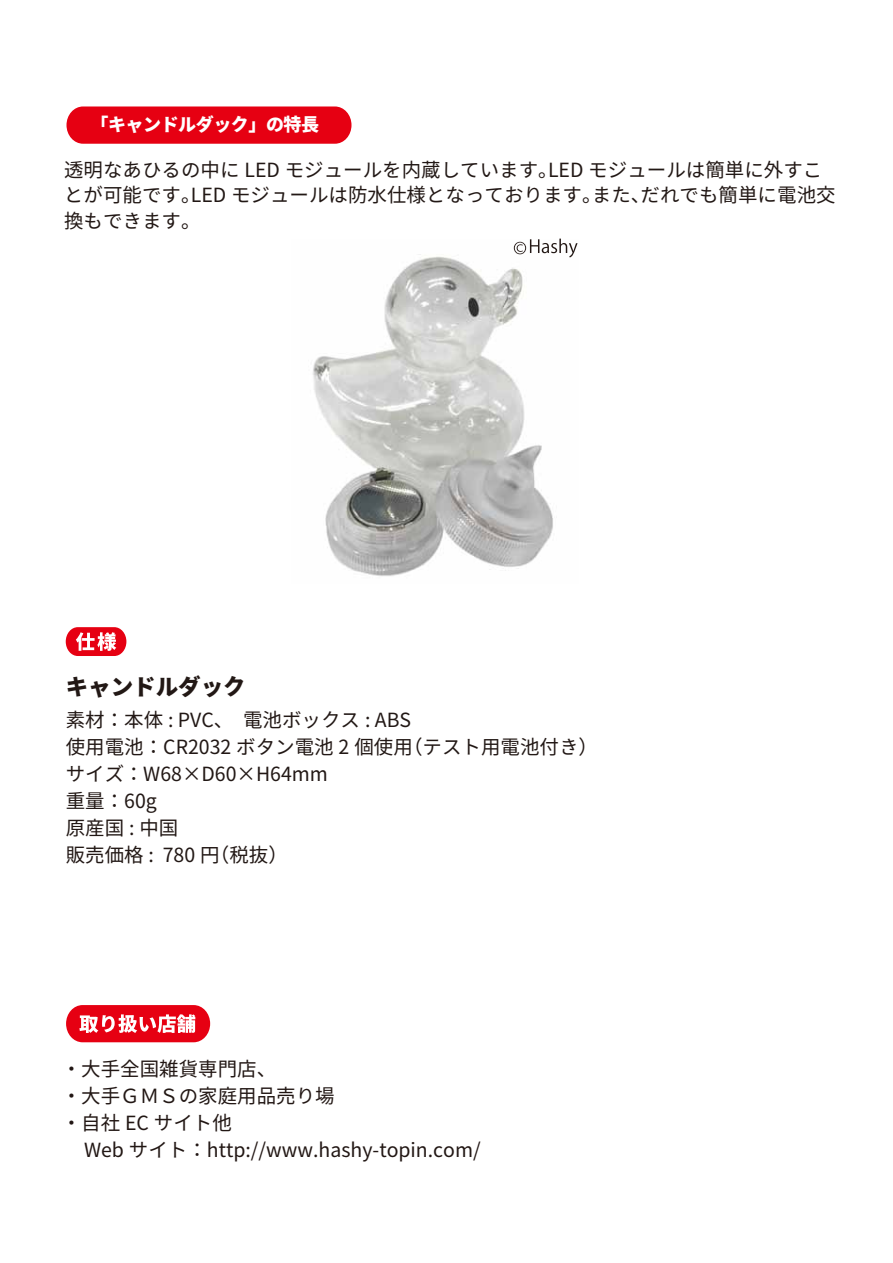
<style>
.page{position:relative;width:893px;height:1263px;background:#fff}
.page>*{position:absolute;margin:0;border:0;box-sizing:border-box;transform-origin:0 0}
.t1{font:900 22.5px "Noto Sans JP";color:#221815}
.t2{font:19.5px/27px "Noto Sans JP";color:#221815}
.t3{font:19.5px/27px "Noto Sans JP";color:#221714}
.t4{font:900 18px "Noto Sans JP";letter-spacing:-.025em;color:#fff}
</style>
<div class="page">
<img style="left:312px;top:254px;width:241px;height:322px">
<svg style="left:67px;top:106px;width:284px;height:38px;background:#e70a1b"></svg>
<svg style="left:66px;top:627px;width:60px;height:29px"></svg>
<svg style="left:512px;top:238px;width:66px;height:25px"></svg>
<svg style="left:66px;top:1005px;width:144px;height:37px"></svg>
<p class="t4" style="left:91px;top:115px;width:230px">「キャンドルダック」の特長</p>
<p class="t2" style="left:64px;top:157px;width:773px;line-height:25.5px">透明なあひるの中に LED モジュールを内蔵しています。LED モジュールは簡単に外すことが可能です。LED モジュールは防水仕様となっております。また、だれでも簡単に電池交換もできます。</p>
<p class="t1" style="left:66px;top:674px;width:181px">キャンドルダック</p>
<p class="t2" style="left:66px;top:707px;width:534px">素材：本体 : PVC、　電池ボックス : ABS<br>使用電池：CR2032 ボタン電池 2 個使用（テスト用電池付き）サイズ： W68×D60×H64mm<br>重量：60g<br>原産国 : 中国<br>販売価格 : 780 円（税抜）</p>
<p class="t3" style="left:62px;top:1055px;width:275px">・大手全国雑貨専門店、<br>・大手ＧＭＳの家庭用品売り場・自社 EC サイト他</p>
<p class="t3" style="left:84px;top:1136px;width:398px">Web サイト：http://www.hashy-topin.com/</p>
</div>
